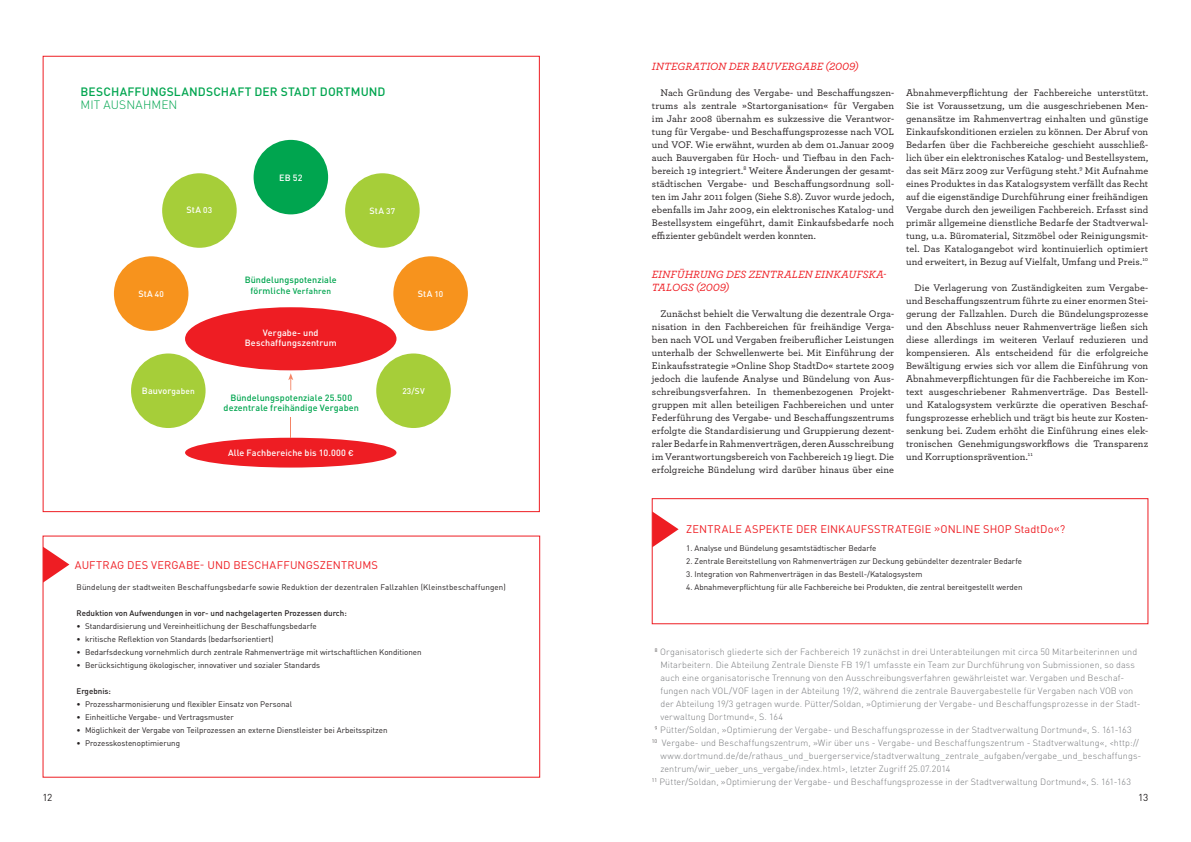
<style>
.page{position:relative;width:1191px;height:842px;background:#fff}
.page>*{position:absolute;margin:0;border:0;box-sizing:border-box;transform-origin:0 0}
.t1{font:500 12px "DIN Pro";letter-spacing:.01em;color:#00a54f}
.t2{font:300 12px "DIN Pro";letter-spacing:.01em;color:#00a54f}
.t3{font:11px "DIN Pro";letter-spacing:.01em;color:#ee1d23}
.t4{font:italic 500 11px/13px "Archer";color:#ee1d23}
.t5{font:500 10px/13px "Archer";letter-spacing:.005em;color:#231f20;text-align:justify}
.t6{font:10px "DIN Pro";color:#231f20}
.t7{font:300 9px "DIN Pro";letter-spacing:.01em;color:#76787b}
.t8{font:500 9px/10.8px "DIN Pro";letter-spacing:.01em;color:#00a54f;text-align:center}
.t9{font:500 9px/10.8px "DIN Pro";letter-spacing:.01em;color:#fff;text-align:center}
.t10{font:500 8.3px "DIN Pro";color:#fff}
.t11{font:8px "DIN Pro";color:#231f20}
.t12{font:500 8px "DIN Pro";color:#231f20}
.s1{font-size:8.3px}
</style>
<div class="page">
<div style="left:185px;top:307px;width:211px;height:63px;background:#ee1d23;border-radius:50%"></div>
<div style="left:185px;top:438px;width:211px;height:30px;background:#ee1d23;border-radius:50%"></div>
<div style="left:162px;top:173px;width:75px;height:75px;background:#a6ce39;border-radius:50%"></div>
<div style="left:253px;top:140px;width:75px;height:74px;background:#00a54f;border-radius:50%"></div>
<div style="left:114px;top:256px;width:74px;height:75px;background:#f7931d;border-radius:50%"></div>
<div style="left:131px;top:353px;width:74px;height:75px;background:#a6ce39;border-radius:50%"></div>
<div style="left:376px;top:353px;width:75px;height:75px;background:#a6ce39;border-radius:50%"></div>
<div style="left:393px;top:256px;width:75px;height:75px;background:#f7931d;border-radius:50%"></div>
<div style="left:345px;top:173px;width:75px;height:75px;background:#a6ce39;border-radius:50%"></div>
<svg style="left:290px;top:417px;width:1px;height:21px"></svg>
<svg style="left:288px;top:373px;width:5px;height:17px"></svg>
<svg style="left:45px;top:548px;width:24px;height:34px"></svg>
<svg style="left:653px;top:512px;width:25px;height:35px"></svg>
<div style="left:651px;top:498px;width:497px;height:126px;border:1px solid #ee1d23"></div>
<p class="t1" style="left:81px;top:83px;width:306px">BESCHAFFUNGSLANDSCHAFT DER STADT DORTMUND</p>
<p class="t2" style="left:81px;top:96px;width:98px">MIT AUSNAHMEN</p>
<p class="t9" style="left:279px;top:172px;width:25px">EB 52</p>
<p class="t9" style="left:187px;top:204px;width:27px">StA <span class="s1">03</span></p>
<p class="t9" style="left:369px;top:205px;width:27px">StA <span class="s1">37</span></p>
<p class="t8" style="left:245px;top:274px;width:94px">Bündelungspotenziale förmliche <span class="s1">Verfahren</span></p>
<p class="t9" style="left:138px;top:288px;width:27px">StA <span class="s1">40</span></p>
<p class="t9" style="left:418px;top:288px;width:27px">StA <span class="s1">10</span></p>
<p class="t9" style="left:245px;top:327px;width:93px">Vergabe- und<br>Beschaffungszentrum</p>
<p class="t9" style="left:142px;top:385px;width:54px">Bauvor<span class="s1">gaben</span></p>
<p class="t10" style="left:402px;top:385px;width:24px">23/SV</p>
<p class="t8" style="left:224px;top:392px;width:137px">Bündelungspotenziale 25.500 dezentrale freihändige Vergaben</p>
<p class="t9" style="left:228px;top:447px;width:127px">Alle Fachbereiche bis 10.000 <span class="s1">€</span></p>
<p class="t3" style="left:75px;top:557px;width:305px">AUFTRAG DES VERGABE- UND BESCHAFFUNGSZENTRUMS</p>
<p class="t11" style="left:77px;top:581px;width:431px">Bündelung der stadtweiten Beschaffungsbedarfe sowie Reduktion der dezentralen Fallzahlen (Kleinstbeschaffungen)</p>
<p class="t12" style="left:77px;top:607px;width:272px">Reduktion von Aufwendungen in vor- und nachgelagerten Prozessen durch:</p>
<p class="t11" style="left:77px;top:620px;width:242px">• Standardisierung und Vereinheitlichung der Beschaffungsbedarfe</p>
<p class="t11" style="left:77px;top:633px;width:199px">• kritische Reflektion von Standards (bedarfsorientiert)</p>
<p class="t11" style="left:77px;top:646px;width:347px">• Bedarfsdeckung vornehmlich durch zentrale Rahmenverträge mit wirtschaftlichen Konditionen</p>
<p class="t11" style="left:77px;top:659px;width:245px">• Berücksichtigung ökologischer, innovativer und sozialer Standards</p>
<p class="t12" style="left:77px;top:685px;width:36px">Ergebnis:</p>
<p class="t11" style="left:77px;top:698px;width:217px">• Prozessharmonisierung und flexibler Einsatz von Personal</p>
<p class="t11" style="left:77px;top:711px;width:159px">• Einheitliche Vergabe- und Vertragsmuster</p>
<p class="t11" style="left:77px;top:724px;width:312px">• Möglichkeit der Vergabe von Teilprozessen an externe Dienstleister bei Arbeitsspitzen</p>
<p class="t11" style="left:77px;top:737px;width:105px">• Prozesskostenoptimierung</p>
<p class="t4" style="left:652px;top:59px;width:208px">INTEGRATION DER BAUVERGABE (2009)</p>
<p class="t5" style="left:652px;top:85px;width:244px;text-indent:9px">Nach Gründung des Vergabe- und Beschaffungszen&shy;trums als zentrale »Startorganisation« für Vergaben im Jahr 2008 übernahm es sukzessive die Verantwor&shy;tung für Vergabe- und Beschaffungsprozesse nach VOL und VOF. Wie erwähnt, wurden ab dem 01.Januar 2009 auch Bauvergaben für Hoch- und Tiefbau in den Fach&shy;bereich 19 integriert.<sup>8</sup> Weitere Änderungen der gesamt&shy;städtischen Vergabe- und Beschaffungsordnung soll&shy;ten im Jahr 2011 folgen (Siehe S.8). Zuvor wurde jedoch, ebenfalls im Jahr 2009, ein elektronisches Katalog- und Bestellsystem eingeführt, damit Einkaufsbedarfe noch effizienter gebündelt werden konnten.</p>
<p class="t4" style="left:652px;top:267px;width:236px">EINFÜHRUNG DES ZENTRALEN EINKAUFSKA-<br>TALOGS (2009)</p>
<p class="t5" style="left:652px;top:306px;width:244px;text-indent:8px">Zunächst behielt die Verwaltung die dezentrale Orga&shy;nisation in den Fachbereichen für freihändige Verga&shy;ben nach VOL und Vergaben freiberuflicher Leistungen unterhalb der Schwellenwerte bei. Mit Einführung der Einkaufsstrategie »Online Shop StadtDo« startete 2009 jedoch die laufende Analyse und Bündelung von Aus&shy;schreibungsverfahren. In themenbezogenen Projekt&shy;gruppen mit allen beteiligen Fachbereichen und unter Federführung des Vergabe- und Beschaffungszentrums erfolgte die Standardisierung und Gruppierung dezent&shy;raler Bedarfe in Rahmenverträgen, deren Ausschreibung im Verantwortungsbereich von Fachbereich 19 liegt. Die erfolgreiche Bündelung wird darüber hinaus über eine</p>
<p class="t5" style="left:906px;top:85px;width:244px">Abnahmeverpflichtung der Fachbereiche unterstützt.<br>Sie ist Voraussetzung, um die ausgeschriebenen Men&shy;genansätze im Rahmenvertrag einhalten und günstige Einkaufskonditionen erzielen zu können. Der Abruf von Bedarfen über die Fachbereiche geschieht ausschließ&shy;lich über ein elektronisches Katalog- und Bestellsystem, das seit März 2009 zur Verfügung steht.<sup>9</sup> Mit Aufnahme eines Produktes in das Katalogsystem verfällt das Recht auf die eigenständige Durchführung einer freihändigen Vergabe durch den jeweiligen Fachbereich. Erfasst sind primär allgemeine dienstliche Bedarfe der Stadtverwal&shy;tung, u.a. Büromaterial, Sitzmöbel oder Reinigungsmit&shy;tel. Das Katalogangebot wird kontinuierlich optimiert und erweitert, in Bezug auf Vielfalt, Umfang und Preis.<sup>10</sup></p>
<p class="t5" style="left:906px;top:280px;width:244px;text-indent:8px">Die Verlagerung von Zuständigkeiten zum Vergabe&shy;und Beschaffungszentrum führte zu einer enormen Stei&shy;gerung der Fallzahlen. Durch die Bündelungsprozesse und den Abschluss neuer Rahmenverträge ließen sich diese allerdings im weiteren Verlauf reduzieren und kompensieren. Als entscheidend für die erfolgreiche Bewältigung erwies sich vor allem die Einführung von Abnahmeverpflichtungen für die Fachbereiche im Kon&shy;text ausgeschriebener Rahmenverträge. Das Bestell&shy;und Katalogsystem verkürzte die operativen Beschaf&shy;fungsprozesse erheblich und trägt bis heute zur Kosten&shy;senkung bei. Zudem erhöht die Einführung eines elek&shy;tronischen Genehmigungsworkflows die Transparenz und Korruptionsprävention.<sup>11</sup></p>
<p class="t3" style="left:686px;top:521px;width:380px">ZENTRALE ASPEKTE DER EINKAUFSSTRATEGIE »ONLINE SHOP StadtDo«?</p>
<p class="t11" style="left:686px;top:542px;width:192px">1. Analyse und Bündelung gesamtstädtischer Bedarfe</p>
<p class="t11" style="left:686px;top:555px;width:337px">2. Zentrale Bereitstellung von Rahmenverträgen zur Deckung gebündelter dezentraler Bedarfe</p>
<p class="t11" style="left:686px;top:568px;width:238px">3. Integration von Rahmenverträgen in das Bestell-/Katalogsystem</p>
<p class="t11" style="left:686px;top:581px;width:338px">4. Abnahmeverpflichtung für alle Fachbereiche bei Produkten, die zentral bereitgestellt werden</p>
<p class="t7" style="left:655px;top:645px;width:484px"><sup>8</sup> Organisatorisch gliederte sich der Fachbereich 19 zunächst in drei Unterabteilungen mit circa 50 Mitarbeiterinnen und</p>
<p class="t7" style="left:660px;top:658px;width:476px">Mitarbeitern. Die Abteilung Zentrale Dienste FB 19/1 umfasste ein Team zur Durchführung von Submissionen, so dass</p>
<p class="t7" style="left:660px;top:671px;width:465px">auch eine organisatorische Trennung von den Ausschreibungsverfahren gewährleistet war. Vergaben und Beschaf-</p>
<p class="t7" style="left:660px;top:684px;width:474px">fungen nach VOL/VOF lagen in der Abteilung 19/2, während die zentrale Bauvergabestelle für Vergaben nach VOB von</p>
<p class="t7" style="left:660px;top:697px;width:482px">der Abteilung 19/3 getragen wurde. Pütter/Soldan, »Optimierung der Vergabe- und Beschaffungsprozesse in der Stadt-</p>
<p class="t7" style="left:660px;top:710px;width:124px">verwaltung Dortmund«, S. 164</p>
<p class="t7" style="left:655px;top:723px;width:478px"><sup>9</sup> Pütter/Soldan, »Optimierung der Vergabe- und Beschaffungsprozesse in der Stadtverwaltung Dortmund«, S. 161-163</p>
<p class="t7" style="left:652px;top:736px;width:488px"><sup>10</sup> Vergabe- und Beschaffungszentrum, »Wir über uns - Vergabe- und Beschaffungszentrum - Stadtverwaltung«, &lt;http://</p>
<p class="t7" style="left:660px;top:749px;width:482px">www.dortmund.de/de/rathaus_und_buergerservice/stadtverwaltung_zentrale_aufgaben/vergabe_und_beschaffungs-</p>
<p class="t7" style="left:660px;top:762px;width:291px">zentrum/wir_ueber_uns_vergabe/index.html&gt;, letzter Zugriff 25.07.2014</p>
<p class="t7" style="left:652px;top:775px;width:481px"><sup>11</sup> Pütter/Soldan, »Optimierung der Vergabe- und Beschaffungsprozesse in der Stadtverwaltung Dortmund«, S. 161-163</p>
<p class="t6" style="left:43px;top:790px;width:12px">12</p>
<p class="t6" style="left:1138px;top:790px;width:12px">13</p>
</div>
